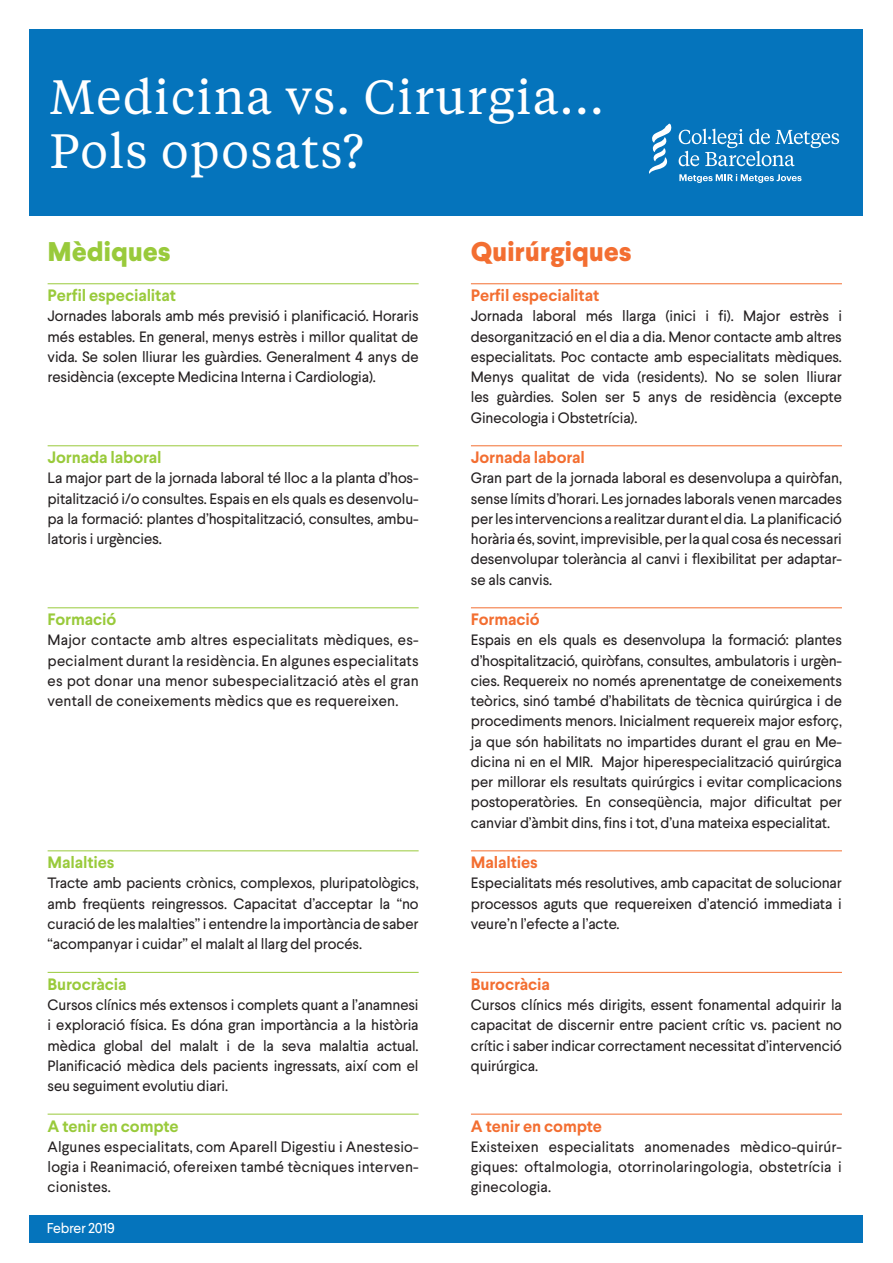
<style>
.page{position:relative;width:893px;height:1263px;background:#fff}
.page>*{position:absolute;margin:0;border:0;box-sizing:border-box;transform-origin:0 0}
.t1{font:48px/54px "Tiempos Text";letter-spacing:.03em;color:#fff}
.t2{font:800 27px "Larsseit";letter-spacing:-.01em;color:#f36e31}
.t3{font:800 27px "Larsseit";letter-spacing:-.01em;color:#99ca3b}
.t4{font:700 16.5px "Larsseit";letter-spacing:-.01em;color:#99ca3b}
.t5{font:700 16.5px "Larsseit";letter-spacing:-.01em;color:#f36e31}
.t6{font:15px/20.2px "Larsseit";letter-spacing:-.01em;color:#231f20;text-align:justify}
.t7{font:14.25px "Larsseit";letter-spacing:-.02em;color:#fff}
.s1{font-size:15.75px}
</style>
<div class="page">
<div style="left:30px;top:1215px;width:833px;height:27px;background:#0574bc"></div>
<div style="left:30px;top:30px;width:833px;height:186px;background:#0574bc"></div>
<hr style="left:48px;top:283px;width:371px;height:1px;background:#99ca3b">
<hr style="left:48px;top:445px;width:371px;height:1px;background:#99ca3b">
<hr style="left:48px;top:607px;width:371px;height:1px;background:#99ca3b">
<hr style="left:48px;top:850px;width:371px;height:1px;background:#99ca3b">
<hr style="left:48px;top:972px;width:371px;height:1px;background:#99ca3b">
<hr style="left:48px;top:1114px;width:371px;height:1px;background:#99ca3b">
<hr style="left:471px;top:283px;width:371px;height:1px;background:#f36e31">
<hr style="left:471px;top:445px;width:371px;height:1px;background:#f36e31">
<hr style="left:471px;top:607px;width:371px;height:1px;background:#f36e31">
<hr style="left:471px;top:850px;width:371px;height:1px;background:#f36e31">
<hr style="left:471px;top:972px;width:371px;height:1px;background:#f36e31">
<hr style="left:471px;top:1114px;width:371px;height:1px;background:#f36e31">
<svg style="left:679px;top:129px;width:160px;height:37px"></svg>
<svg style="left:649px;top:124px;width:23px;height:50px"></svg>
<svg style="left:679px;top:174px;width:122px;height:9px"></svg>
<p class="t1" style="left:50px;top:68px;width:555px">Medicina vs. Cirurgia...<br>Pols oposats?</p>
<p class="t3" style="left:48px;top:234px;width:125px">Mèdiques</p>
<p class="t4" style="left:48px;top:285px;width:130px">Perfil especialitat</p>
<p class="t6" style="left:48px;top:306px;width:373px">Jornades laborals amb més previsió i planificació. Horaris més estables. En general, menys estrès i millor qualitat de vida. Se solen lliurar les guàrdies. Generalment 4 anys de residència (excepte Medicina Interna i Cardiologia).</p>
<p class="t4" style="left:48px;top:447px;width:116px">Jornada laboral</p>
<p class="t6" style="left:48px;top:468px;width:372px">La major part de la jornada laboral té lloc a la planta d’hos&shy;pitalització i/o consultes. Espais en els quals es desenvolu&shy;pa la formació: plantes d’hospitalització, consultes, ambu&shy;latoris i urgèncie<span class="s1">s.</span></p>
<p class="t4" style="left:48px;top:609px;width:70px">Formació</p>
<p class="t6" style="left:48px;top:630px;width:372px">Major contacte amb altres especialitats mèdiques, es&shy;pecialment durant la residència. En algunes especialitats es pot donar una menor subespecialització atès el gran ventall de coneixements mèdics que es requereixen.</p>
<p class="t4" style="left:48px;top:852px;width:68px">Malalties</p>
<p class="t6" style="left:48px;top:873px;width:373px">Tracte amb pacients crònics, complexos, pluripatològics, amb freqüents reingressos. Capacitat d’acceptar la “no curació de les malalties” i entendre la importància de saber “acompanyar i cuidar” el malalt al llarg del procés.</p>
<p class="t4" style="left:48px;top:973px;width:81px">Burocràcia</p>
<p class="t6" style="left:48px;top:994px;width:373px">Cursos clínics més extensos i complets quant a l’anamnesi i exploració física. Es dóna gran importància a la història mèdica global del malalt i de la seva malaltia actual.<br>Planificació mèdica dels pacients ingressats, així com el seu seguiment evolutiu diari.</p>
<p class="t4" style="left:48px;top:1115px;width:133px">A tenir en compte</p>
<p class="t6" style="left:48px;top:1136px;width:372px">Algunes especialitats, com Aparell Digestiu i Anestesio&shy;logia i Reanimació, ofereixen també tècniques interven&shy;cionistes.</p>
<p class="t7" style="left:47px;top:1219px;width:70px">Febrer 2019</p>
<p class="t2" style="left:471px;top:234px;width:162px">Quirúrgiques</p>
<p class="t5" style="left:471px;top:285px;width:130px">Perfil especialitat</p>
<p class="t6" style="left:471px;top:306px;width:373px">Jornada laboral més llarga (inici i fi). Major estrès i desorganització en el dia a dia. Menor contacte amb altres especialitats. Poc contacte amb especialitats mèdiques.<br>Menys qualitat de vida (residents). No se solen lliurar les guàrdies. Solen ser 5 anys de residència (excepte Ginecologia i Obstetrícia).</p>
<p class="t5" style="left:471px;top:447px;width:116px">Jornada laboral</p>
<p class="t6" style="left:471px;top:468px;width:373px">Gran part de la jornada laboral es desenvolupa a quiròfan, sense límits d’horari. Les jornades laborals venen marcades per les intervencions a realitzar durant el dia. La planificació horària és, sovint, imprevisible, per la qual cosa és necessari desenvolupar tolerància al canvi i flexibilitat per adaptar&shy;se als canvis.</p>
<p class="t5" style="left:471px;top:609px;width:70px">Formació</p>
<p class="t6" style="left:471px;top:630px;width:373px">Espais en els quals es desenvolupa la formació: plantes d’hospitalització, quiròfans, consultes, ambulatoris i urgèn&shy;cies. Requereix no només aprenentatge de coneixements teòrics, sinó també d’habilitats de tècnica quirúrgica i de procediments menors. Inicialment requereix major esforç, ja que són habilitats no impartides durant el grau en Me&shy;dicina ni en el MIR. Major hiperespecialització quirúrgica per millorar els resultats quirúrgics i evitar complicacions postoperatòries. En conseqüència, major dificultat per canviar d’àmbit dins, fins i tot, d’una mateixa especialitat.</p>
<p class="t5" style="left:471px;top:852px;width:68px">Malalties</p>
<p class="t6" style="left:471px;top:873px;width:372px">Especialitats més resolutives, amb capacitat de solucionar processos aguts que requereixen d’atenció immediata i veure’n l’efecte a l’acte.</p>
<p class="t5" style="left:471px;top:973px;width:81px">Burocràcia</p>
<p class="t6" style="left:471px;top:994px;width:373px">Cursos clínics més dirigits, essent fonamental adquirir la capacitat de discernir entre pacient crític vs. pacient no crític i saber indicar correctament necessitat d’intervenció quirúrgica.</p>
<p class="t5" style="left:471px;top:1115px;width:133px">A tenir en compte</p>
<p class="t6" style="left:471px;top:1136px;width:372px">Existeixen especialitats anomenades mèdico-quirúr&shy;giques: oftalmologia, otorrinolaringologia, obstetrícia i ginecologia.</p>
</div>
